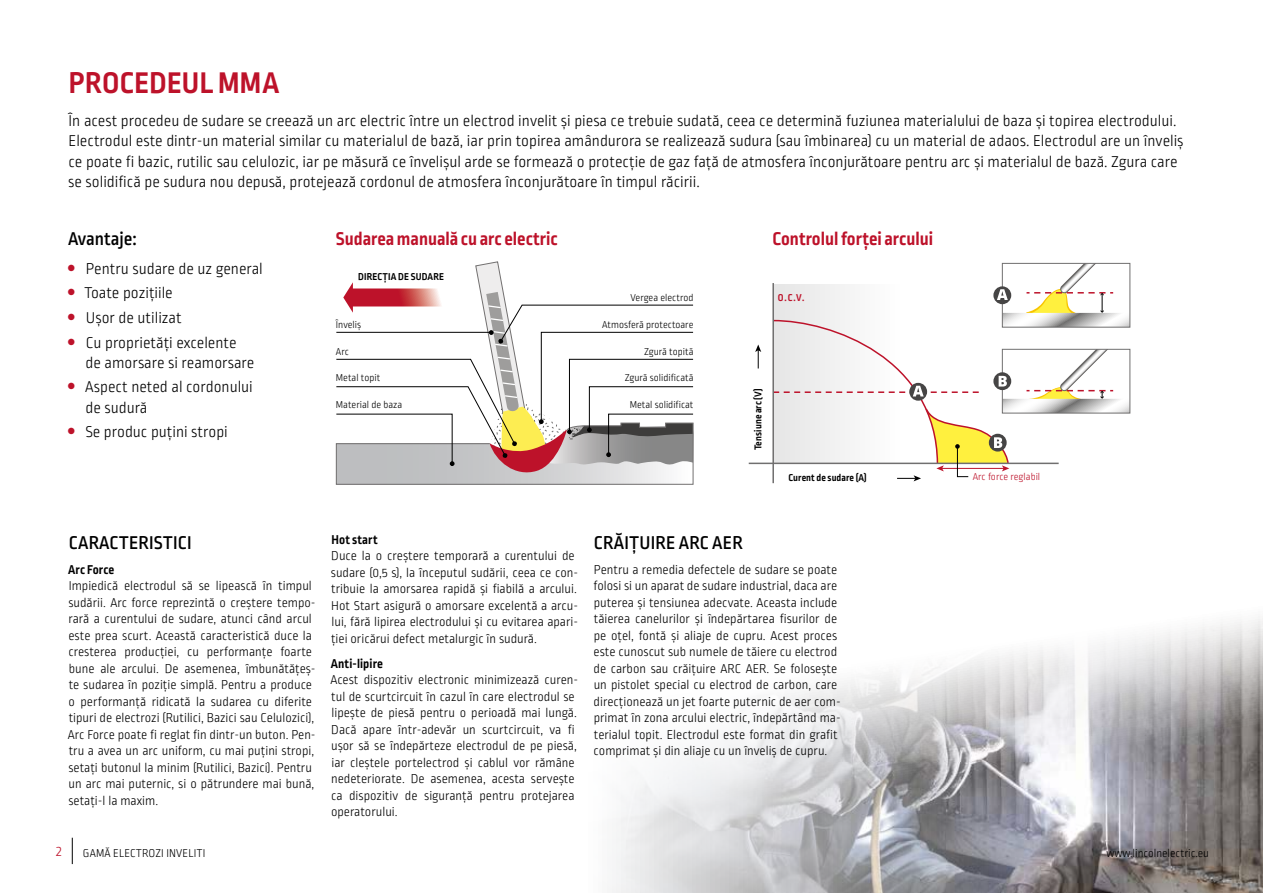
<style>
.page{position:relative;width:1263px;height:893px;background:#fff}
.page>*{position:absolute;margin:0;border:0;box-sizing:border-box;transform-origin:0 0}
.t1{font:700 31.5px "Ropa Sans Pro";letter-spacing:.01em;color:#bd122a}
.t2{font:700 19.5px "Ropa Sans Pro";color:#bd122a}
.t3{font:500 19.5px "Ropa Sans Pro";letter-spacing:.01em;color:#000}
.t4{font:300 16.5px/24.5px "Ropa Sans Pro";color:#000}
.t5{font:300 15px "Ropa Sans Pro";color:#bd122a}
.t6{font:300 13.5px/16.5px "Ropa Sans Pro";color:#000}
.t7{font:700 13.5px "Ropa Sans Pro";letter-spacing:.01em;color:#000}
.t8{font:300 12px "Ropa Sans Pro";letter-spacing:.005em;color:#000}
.t9{font:300 10.5px "Ropa Sans Pro";color:#000}
.t10{font:700 10.5px "Ropa Sans Pro";letter-spacing:.01em;color:#000}
.t11{font:300 10.5px "Ropa Sans Pro";color:#bd122a}
.t12{font:700 10.5px "Ropa Sans Pro";color:#bd122a}
</style>
<div class="page">
<img style="left:612px;top:462px;width:651px;height:431px">
<hr style="left:772px;top:283px;width:2px;height:200px;background:#706f6f">
<hr style="left:749px;top:463px;width:310px;height:1px;background:#706f6f">
<svg style="left:772px;top:263px;width:358px;height:218px"></svg>
<svg style="left:755px;top:344px;width:6px;height:24px"></svg>
<svg style="left:336px;top:261px;width:358px;height:224px"></svg>
<hr style="left:336px;top:332px;width:156px;height:1px;background:#000">
<svg style="left:72px;top:838px;width:1px;height:26px"></svg>
<h1 class="t1" style="left:69px;top:65px;width:212px">PROCEDEUL MMA</h1>
<p class="t4" style="left:68px;top:112px;width:1117px;line-height:20.2px">În acest procedeu de sudare se creează un arc electric între un electrod invelit și piesa ce trebuie sudată, ceea ce determină fuziunea materialului de baza și topirea electrodului.<br>Electrodul este dintr-un material similar cu materialul de bază, iar prin topirea amândurora se realizează sudura (sau îmbinarea) cu un material de adaos. Electrodul are un înveliș ce poate fi bazic, rutilic sau celulozic, iar pe măsură ce învelișul arde se formează o protecție de gaz față de atmosfera înconjurătoare pentru arc și materialul de bază. Zgura care se solidifică pe sudura nou depusă, protejează cordonul de atmosfera înconjurătoare în timpul răcirii.</p>
<h2 class="t3" style="left:68px;top:228px;width:70px">Avantaje:</h2>
<p class="t4" style="left:84px;top:257px;width:180px">Pentru sudare de uz general<br>Toate pozițiile<br>Ușor de utilizat<br>Cu proprietăți excelente</p>
<p class="t4" style="left:85px;top:351px;width:171px">de amorsare si reamorsare<br>Aspect neted al cordonului</p>
<p class="t4" style="left:85px;top:396px;width:144px">de sudură<br>Se produc puțini stropi</p>
<h2 class="t2" style="left:336px;top:228px;width:223px">Sudarea manuală cu arc electric</h2>
<h2 class="t2" style="left:772px;top:228px;width:162px">Controlul forței arcului</h2>
<p class="t10" style="left:358px;top:271px;width:88px">DIRECȚIA DE SUDARE</p>
<p class="t9" style="left:336px;top:319px;width:27px">Înveliș</p>
<p class="t9" style="left:630px;top:292px;width:64px">Vergea electrod</p>
<p class="t12" style="left:778px;top:292px;width:28px">O.C.V.</p>
<p class="t9" style="left:602px;top:319px;width:93px">Atmosferă protectoare</p>
<p class="t9" style="left:336px;top:346px;width:14px">Arc</p>
<p class="t9" style="left:336px;top:372px;width:46px">Metal topit</p>
<p class="t9" style="left:336px;top:399px;width:68px">Material de baza</p>
<p class="t9" style="left:644px;top:346px;width:51px">Zgură topită</p>
<p class="t9" style="left:625px;top:372px;width:70px">Zgură solidificată</p>
<p class="t9" style="left:630px;top:399px;width:65px">Metal solidificat</p>
<p class="t10" style="left:752px;top:450px;width:63px;rotate:-90deg">Tensiune arc (V)</p>
<p class="t10" style="left:788px;top:472px;width:80px">Curent de sudare (A)</p>
<p class="t11" style="left:973px;top:471px;width:69px">Arc force reglabil</p>
<h2 class="t3" style="left:69px;top:531px;width:125px">CARACTERISTICI</h2>
<p class="t7" style="left:68px;top:561px;width:48px">Arc Force</p>
<p class="t6" style="left:68px;top:578px;width:249px">Impiedică electrodul să se lipească în timpul sudării. Arc force reprezintă o creștere tempo&shy;rară a curentului de sudare, atunci când arcul este prea scurt. Această caracteristică duce la cresterea producției, cu performanțe foarte bune ale arcului. De asemenea, îmbunătățeș&shy;te sudarea în poziție simplă. Pentru a produce o performanță ridicată la sudarea cu diferite tipuri de electrozi (Rutilici, Bazici sau Celulozici), Arc Force poate fi reglat fin dintr-un buton. Pen&shy;tru a avea un arc uniform, cu mai puțini stropi, setați butonul la minim (Rutilici, Bazici). Pentru un arc mai puternic, si o pătrundere mai bună, setați-l la maxim.</p>
<p class="t7" style="left:332px;top:532px;width:48px">Hot start</p>
<p class="t6" style="left:331px;top:548px;width:249px">Duce la o creștere temporară a curentului de sudare (0,5 s), la începutul sudării, ceea ce con&shy;tribuie la amorsarea rapidă și fiabilă a arcului.<br>Hot Start asigură o amorsare excelentă a arcu&shy;lui, fără lipirea electrodului și cu evitarea apari&shy;ției oricărui defect metalurgic în sudură.</p>
<p class="t7" style="left:331px;top:656px;width:54px">Anti-lipire</p>
<p class="t6" style="left:330px;top:672px;width:249px">Acest dispozitiv electronic minimizează curen&shy;tul de scurtcircuit în cazul în care electrodul se lipește de piesă pentru o perioadă mai lungă.<br>Dacă apare într-adevăr un scurtcircuit, va fi ușor să se îndepărteze electrodul de pe piesă, iar cleștele portelectrod și cablul vor rămâne nedeteriorate. De asemenea, acesta servește ca dispozitiv de siguranță pentru protejarea operatorului.</p>
<h2 class="t3" style="left:594px;top:531px;width:150px">CRĂIȚUIRE ARC AER</h2>
<p class="t6" style="left:594px;top:562px;width:249px">Pentru a remedia defectele de sudare se poate folosi si un aparat de sudare industrial, daca are puterea și tensiunea adecvate. Aceasta include tăierea canelurilor și îndepărtarea fisurilor de pe oțel, fontă și aliaje de cupru. Acest proces este cunoscut sub numele de tăiere cu electrod de carbon sau crăițuire ARC AER. Se folosește un pistolet special cu electrod de carbon, care direcționează un jet foarte puternic de aer com&shy;primat în zona arcului electric, îndepărtând ma&shy;terialul topit. Electrodul este format din grafit comprimat și din aliaje cu un înveliș de cupru.</p>
<p class="t5" style="left:56px;top:843px;width:7px">2</p>
<p class="t8" style="left:83px;top:847px;width:124px">GAMĂ ELECTROZI INVELITI</p>
<p class="t8" style="left:1106px;top:847px;width:104px">www.lincolnelectric.eu</p>
</div>
